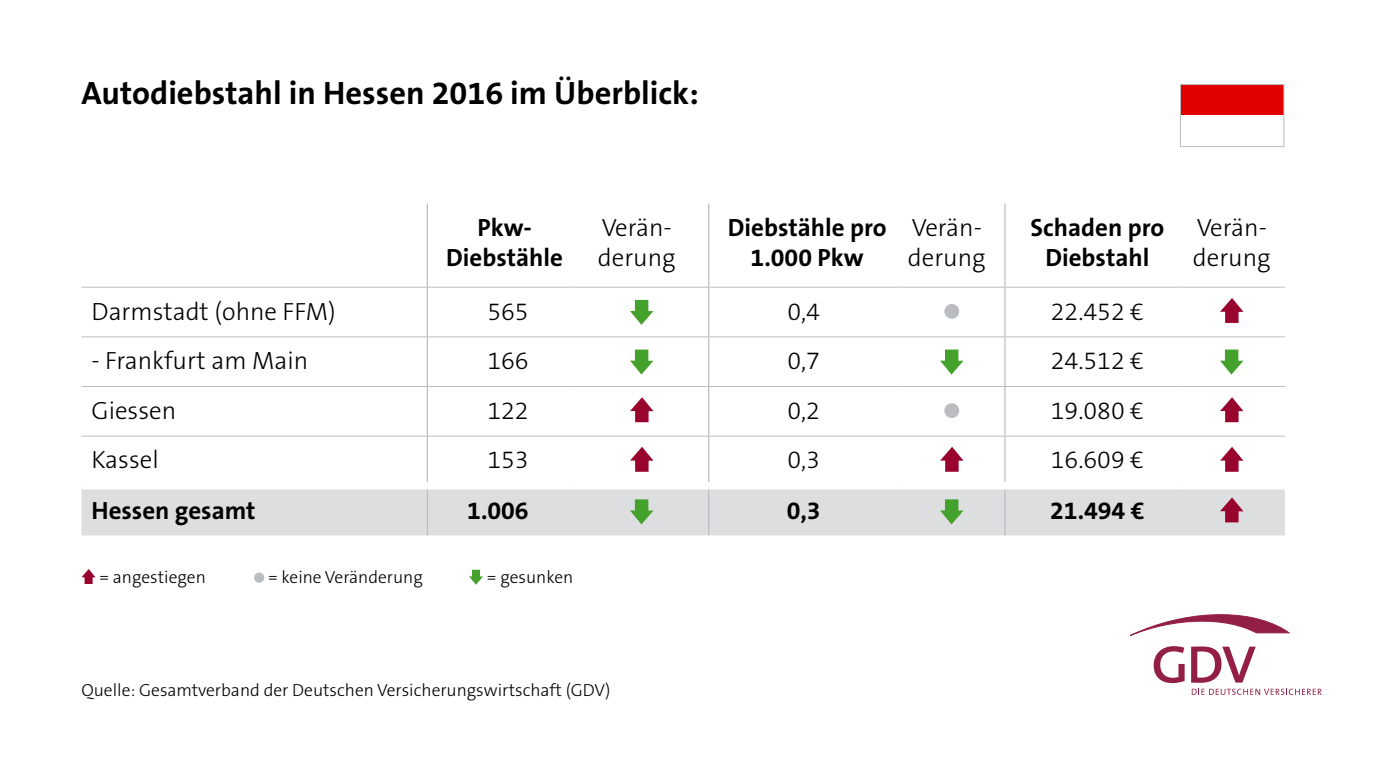
<style>
.page{position:relative;width:1382px;height:766px;background:#fff}
.page>*{position:absolute;margin:0;border:0;box-sizing:border-box;transform-origin:0 0}
.t1{font:700 32.5px "The Sans B7";color:#000}
.t2{font:300 25px/30px "The Sans B3";color:#000}
.t3{font:700 25px/30px "The Sans B7";color:#000;text-align:center}
.t4{font:300 17.5px "The Sans B3";color:#000}
.s1{font-family:"The Sans B7";font-weight:700;font-size:50px;color:#bbbec1}
</style>
<div class="page">
<div style="left:81px;top:489px;width:1204px;height:46px;background:#dcdedf"></div>
<hr style="left:1004px;top:203px;width:2px;height:84px;background:#bbbec1">
<hr style="left:1004px;top:287px;width:2px;height:49px;background:#bbbec1">
<hr style="left:1004px;top:337px;width:2px;height:49px;background:#bbbec1">
<hr style="left:1004px;top:387px;width:2px;height:48px;background:#bbbec1">
<hr style="left:1004px;top:436px;width:2px;height:46px;background:#bbbec1">
<hr style="left:1004px;top:489px;width:2px;height:46px;background:#bbbec1">
<hr style="left:708px;top:203px;width:1px;height:84px;background:#bbbec1">
<hr style="left:708px;top:287px;width:1px;height:49px;background:#bbbec1">
<hr style="left:708px;top:337px;width:1px;height:49px;background:#bbbec1">
<hr style="left:708px;top:387px;width:1px;height:48px;background:#bbbec1">
<hr style="left:708px;top:436px;width:1px;height:46px;background:#bbbec1">
<hr style="left:708px;top:489px;width:1px;height:46px;background:#bbbec1">
<hr style="left:81px;top:435px;width:346px;height:1px;background:#bbbec1">
<hr style="left:428px;top:435px;width:147px;height:1px;background:#bbbec1">
<hr style="left:575px;top:435px;width:134px;height:1px;background:#bbbec1">
<hr style="left:709px;top:435px;width:190px;height:1px;background:#bbbec1">
<hr style="left:899px;top:435px;width:106px;height:1px;background:#bbbec1">
<hr style="left:1005px;top:435px;width:174px;height:1px;background:#bbbec1">
<hr style="left:1179px;top:435px;width:106px;height:1px;background:#bbbec1">
<hr style="left:81px;top:336px;width:346px;height:1px;background:#bbbec1">
<hr style="left:428px;top:336px;width:147px;height:1px;background:#bbbec1">
<hr style="left:575px;top:336px;width:134px;height:1px;background:#bbbec1">
<hr style="left:709px;top:336px;width:190px;height:1px;background:#bbbec1">
<hr style="left:899px;top:336px;width:106px;height:1px;background:#bbbec1">
<hr style="left:1005px;top:336px;width:174px;height:1px;background:#bbbec1">
<hr style="left:1179px;top:336px;width:106px;height:1px;background:#bbbec1">
<hr style="left:427px;top:203px;width:1px;height:84px;background:#bbbec1">
<hr style="left:427px;top:287px;width:1px;height:50px;background:#bbbec1">
<hr style="left:427px;top:387px;width:1px;height:49px;background:#bbbec1">
<hr style="left:427px;top:436px;width:1px;height:46px;background:#bbbec1">
<hr style="left:427px;top:337px;width:1px;height:49px;background:#bbbec1">
<hr style="left:427px;top:489px;width:1px;height:46px;background:#bbbec1">
<hr style="left:81px;top:287px;width:346px;height:1px;background:#bbbec1">
<hr style="left:427px;top:287px;width:148px;height:1px;background:#bbbec1">
<hr style="left:575px;top:287px;width:134px;height:1px;background:#bbbec1">
<hr style="left:709px;top:287px;width:190px;height:1px;background:#bbbec1">
<hr style="left:899px;top:287px;width:106px;height:1px;background:#bbbec1">
<hr style="left:1005px;top:287px;width:174px;height:1px;background:#bbbec1">
<hr style="left:1179px;top:287px;width:106px;height:1px;background:#bbbec1">
<hr style="left:81px;top:386px;width:346px;height:1px;background:#bbbec1">
<hr style="left:427px;top:386px;width:148px;height:1px;background:#bbbec1">
<hr style="left:575px;top:386px;width:134px;height:1px;background:#bbbec1">
<hr style="left:709px;top:386px;width:190px;height:1px;background:#bbbec1">
<hr style="left:899px;top:386px;width:106px;height:1px;background:#bbbec1">
<hr style="left:1005px;top:386px;width:174px;height:1px;background:#bbbec1">
<hr style="left:1179px;top:386px;width:106px;height:1px;background:#bbbec1">
<svg style="left:630px;top:300px;width:23px;height:25px"></svg>
<svg style="left:1220px;top:298px;width:23px;height:25px"></svg>
<svg style="left:630px;top:349px;width:23px;height:25px"></svg>
<svg style="left:940px;top:349px;width:23px;height:25px"></svg>
<svg style="left:1220px;top:349px;width:23px;height:25px"></svg>
<svg style="left:630px;top:397px;width:23px;height:25px"></svg>
<svg style="left:1220px;top:397px;width:23px;height:25px"></svg>
<svg style="left:630px;top:447px;width:23px;height:24px"></svg>
<svg style="left:940px;top:446px;width:23px;height:25px"></svg>
<svg style="left:1220px;top:447px;width:23px;height:24px"></svg>
<svg style="left:630px;top:499px;width:23px;height:25px"></svg>
<svg style="left:940px;top:499px;width:23px;height:25px"></svg>
<svg style="left:1220px;top:497px;width:23px;height:25px"></svg>
<svg style="left:81px;top:569px;width:15px;height:15px"></svg>
<div style="left:254px;top:572px;width:10px;height:10px;background:#bbbec1;border-radius:50%"></div>
<svg style="left:469px;top:569px;width:14px;height:15px"></svg>
<div style="left:1180px;top:84px;width:104px;height:32px;background:#e10000"></div>
<div style="left:1180px;top:84px;width:104px;height:63px;border:1px solid #bbbec1"></div>
<svg style="left:1192px;top:688px;width:130px;height:6px"></svg>
<svg style="left:1130px;top:614px;width:159px;height:22px"></svg>
<svg style="left:1154px;top:646px;width:31px;height:37px"></svg>
<svg style="left:1191px;top:646px;width:65px;height:36px"></svg>
<h1 class="t1" style="left:81px;top:76px;width:619px">Autodiebstahl in Hessen 2016 im Überblick:</h1>
<p class="t3" style="left:446px;top:213px;width:118px">Pkw-<br>Diebstähle</p>
<p class="t2" style="left:598px;top:213px;width:79px">Verän&shy;derung</p>
<p class="t3" style="left:728px;top:213px;width:160px">Diebstähle pro<br>1.000 Pkw</p>
<p class="t2" style="left:908px;top:213px;width:79px">Verän&shy;derung</p>
<p class="t3" style="left:1031px;top:213px;width:135px">Schaden pro<br>Diebstahl</p>
<p class="t2" style="left:1193px;top:213px;width:79px">Verän&shy;derung</p>
<p class="t2" style="left:92px;top:297px;width:246px">Darmstadt (ohne FFM)</p>
<p class="t2" style="left:487px;top:297px;width:43px">565</p>
<p class="t2" style="left:787px;top:297px;width:34px">0,4</p>
<p class="t2" style="left:941px;top:297px;width:204px"><span class="s1">•</span> 22.452 €</p>
<p class="t2" style="left:91px;top:346px;width:218px">- Frankfurt am Main</p>
<p class="t2" style="left:487px;top:346px;width:43px">166</p>
<p class="t2" style="left:787px;top:346px;width:34px">0,7</p>
<p class="t2" style="left:1051px;top:346px;width:95px">24.512 €</p>
<p class="t2" style="left:91px;top:396px;width:86px">Giessen</p>
<p class="t2" style="left:487px;top:396px;width:43px">122</p>
<p class="t2" style="left:787px;top:396px;width:34px">0,2</p>
<p class="t2" style="left:941px;top:396px;width:204px"><span class="s1">•</span> 19.080 €</p>
<p class="t2" style="left:91px;top:446px;width:69px">Kassel</p>
<p class="t2" style="left:487px;top:446px;width:43px">153</p>
<p class="t2" style="left:787px;top:446px;width:34px">0,3</p>
<p class="t2" style="left:1051px;top:446px;width:95px">16.609 €</p>
<p class="t3" style="left:91px;top:496px;width:166px">Hessen gesamt</p>
<p class="t3" style="left:467px;top:496px;width:63px">1.006</p>
<p class="t3" style="left:787px;top:496px;width:35px">0,3</p>
<p class="t3" style="left:1050px;top:496px;width:96px">21.494 €</p>
<p class="t4" style="left:99px;top:567px;width:108px">= angestiegen</p>
<p class="t4" style="left:268px;top:567px;width:156px">= keine Veränderung</p>
<p class="t4" style="left:487px;top:567px;width:88px">= gesunken</p>
<p class="t4" style="left:81px;top:680px;width:530px">Quelle: Gesamtverband der Deutschen Versicherungswirtschaft (GDV)</p>
</div>
